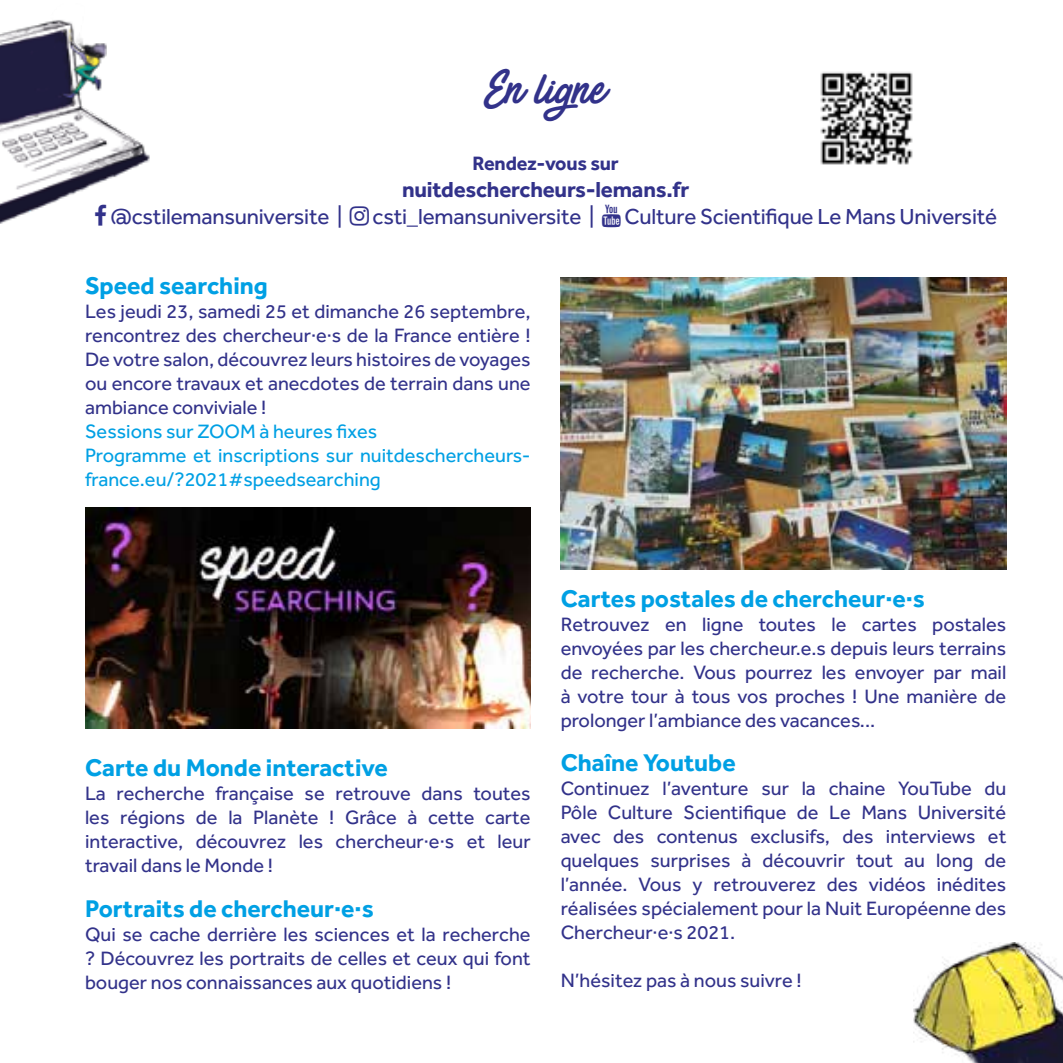
<style>
.page{position:relative;width:1063px;height:1063px;background:#fff}
.page>*{position:absolute;margin:0;border:0;box-sizing:border-box;transform-origin:0 0}
.t1{font:42.5px "Painted Paradise";color:#32328a}
.t2{font:700 25px "Effra";color:#00a0e4}
.t3{font:22.5px "Effra";letter-spacing:-.01em;color:#32328a}
.t4{font:700 22.5px "Effra";letter-spacing:-.01em;color:#32328a}
.t5{font:20px/24px "Effra";color:#32328a;text-align:justify}
.t6{font:20px/24px "Effra";color:#00a0e4}
.t7{font:700 20px "Effra";letter-spacing:-.01em;color:#32328a}
</style>
<div class="page">
<img style="left:85px;top:507px;width:446px;height:222px">
<img style="left:561px;top:277px;width:445px;height:292px">
<img style="left:914px;top:943px;width:149px;height:120px">
<img style="left:0;top:20px;width:150px;height:204px">
<img style="left:820px;top:72px;width:93px;height:93px">
<svg style="left:95px;top:204px;width:11px;height:20px"></svg>
<h1 class="t1" style="left:486px;top:55px;width:121px">En ligne</h1>
<p class="t7" style="left:473px;top:151px;width:148px">Rendez-vous sur</p>
<p class="t4" style="left:402px;top:175px;width:289px">nuitdeschercheurs-lemans.fr</p>
<p class="t3" style="left:111px;top:203px;width:233px">@cstilemansuniversite |</p>
<p class="t3" style="left:373px;top:203px;width:223px">csti_lemansuniversite |</p>
<p class="t3" style="left:625px;top:203px;width:374px">Culture Scientifique Le Mans Université</p>
<p class="t2" style="left:85px;top:270px;width:184px">Speed searching</p>
<p class="t5" style="left:85px;top:299px;width:447px">Les jeudi 23, samedi 25 et dimanche 26 septembre, rencontrez des chercheur·e·s de la France entière !<br>De votre salon, découvrez leurs histoires de voyages ou encore travaux et anecdotes de terrain dans une ambiance conviviale !</p>
<p class="t6" style="left:85px;top:419px;width:447px">Sessions sur ZOOM à heures fixes<br>Programme et inscriptions sur nuitdeschercheurs&shy;france.eu/?2021#speedsearching</p>
<p class="t2" style="left:85px;top:753px;width:304px">Carte du Monde interactive</p>
<p class="t5" style="left:85px;top:781px;width:447px">La recherche française se retrouve dans toutes les régions de la Planète ! Grâce à cette carte interactive, découvrez les chercheur·e·s et leur travail dans le Monde !</p>
<p class="t2" style="left:85px;top:893px;width:290px">Portraits de chercheur·e·s</p>
<p class="t5" style="left:85px;top:922px;width:447px">Qui se cache derrière les sciences et la recherche ? Découvrez les portraits de celles et ceux qui font bouger nos connaissances aux quotidiens !</p>
<p class="t2" style="left:561px;top:583px;width:366px">Cartes postales de chercheur·e·s</p>
<p class="t5" style="left:561px;top:612px;width:447px">Retrouvez en ligne toutes le cartes postales envoyées par les chercheur.e.s depuis leurs terrains de recherche. Vous pourrez les envoyer par mail à votre tour à tous vos proches ! Une manière de prolonger l’ambiance des vacances...</p>
<p class="t2" style="left:561px;top:748px;width:177px">Chaîne Youtube</p>
<p class="t5" style="left:561px;top:776px;width:447px">Continuez l’aventure sur la chaine YouTube du Pôle Culture Scientifique de Le Mans Université avec des contenus exclusifs, des interviews et quelques surprises à découvrir tout au long de l’année. Vous y retrouverez des vidéos inédites réalisées spécialement pour la Nuit Européenne des Chercheur·e·s 2021.</p>
<p class="t5" style="left:561px;top:968px;width:242px">N’hésitez pas à nous suivre !</p>
</div>
